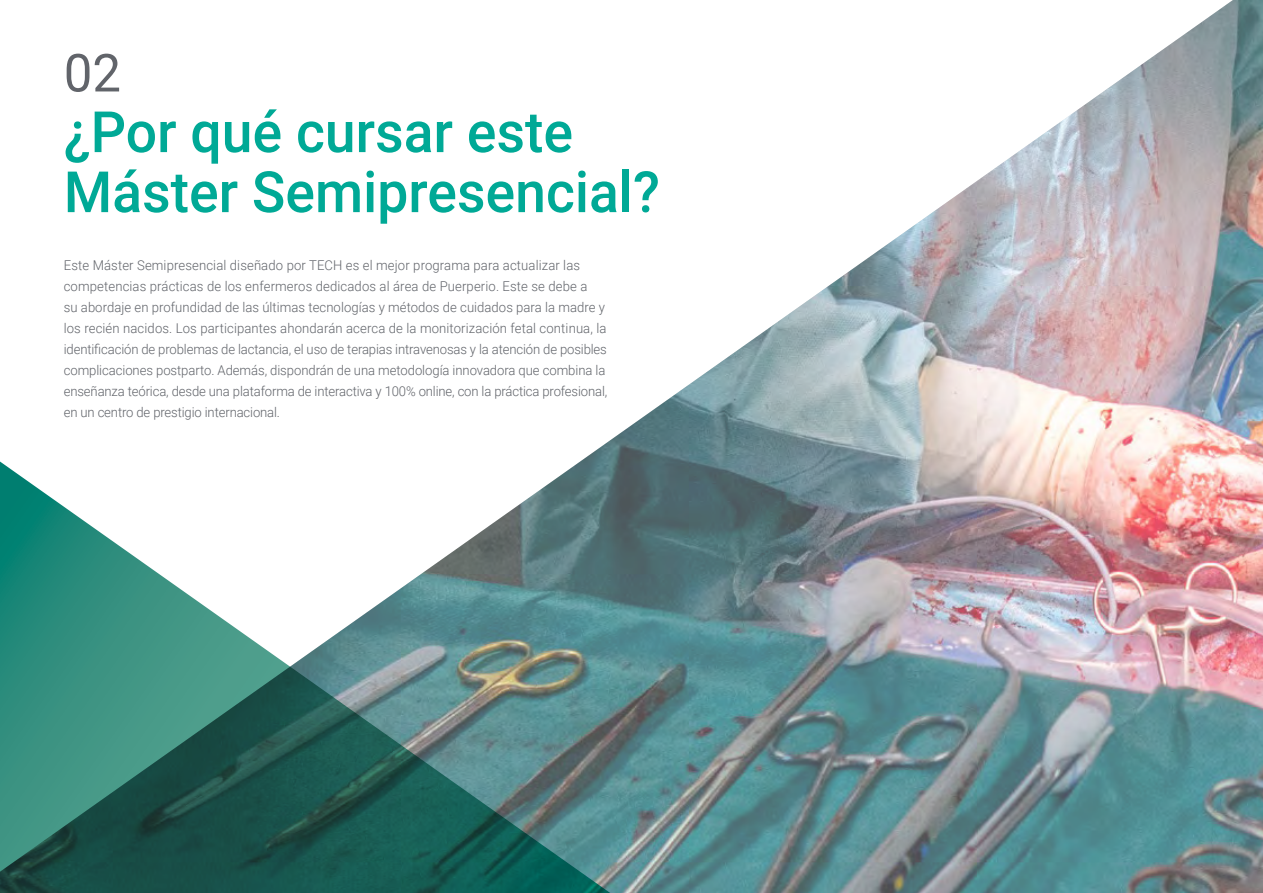
<style>
.page{position:relative;width:1263px;height:893px;background:#fff}
.page>*{position:absolute;margin:0;border:0;box-sizing:border-box;transform-origin:0 0}
.t1{font:500 57px/60px "Roboto";color:#00a996}
.t2{font:52.5px "Roboto";color:#61646a}
.t3{font:300 13.5px/21px "Roboto";color:#61646a}
</style>
<div class="page">
<img style="left:602px;top:0;width:661px;height:893px">
<svg style="left:0;top:446px;width:640px;height:447px"></svg>
<h2 class="t2" style="left:64px;top:36px;width:59px">02</h2>
<h1 class="t1" style="left:64px;top:100px;width:597px">¿Por qué cursar este<br>Máster Semipresencial?</h1>
<p class="t3" style="left:64px;top:255px;width:545px">Este Máster Semipresencial diseñado por TECH es el mejor programa para actualizar las competencias prácticas de los enfermeros dedicados al área de Puerperio. Este se debe a<br>su abordaje en profundidad de las últimas tecnologías y métodos de cuidados para la madre y los recién nacidos. Los participantes ahondarán acerca de la monitorización fetal continua, la identificación de problemas de lactancia, el uso de terapias intravenosas y la atención de posibles complicaciones postparto. Además, dispondrán de una metodología innovadora que combina la enseñanza teórica, desde una plataforma de interactiva y 100% online, con la práctica profesional, en un centro de prestigio internacional.</p>
</div>
